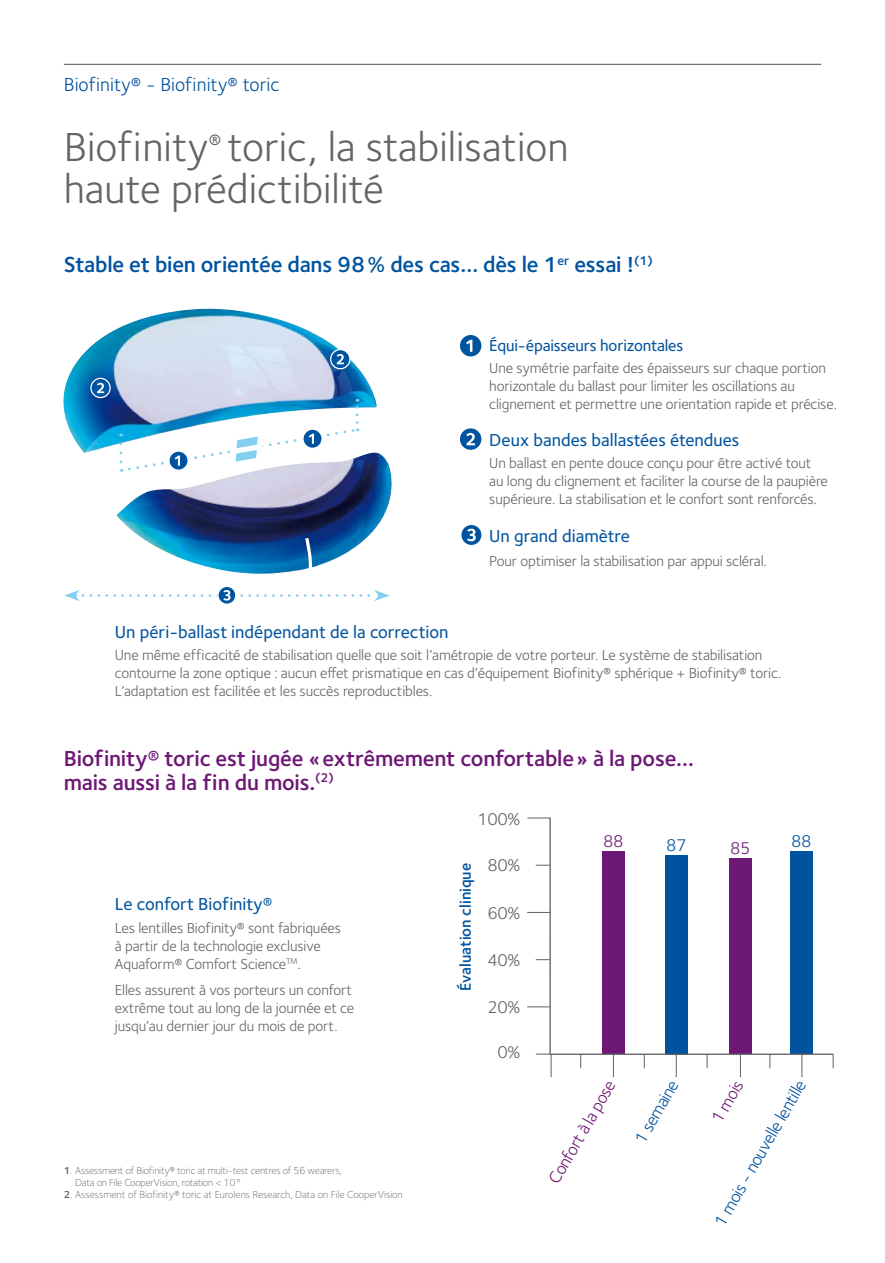
<style>
.page{position:relative;width:885px;height:1263px;background:#fff}
.page>*{position:absolute;margin:0;border:0;box-sizing:border-box;transform-origin:0 0}
.t1{font:42px/42px "Foundry Sterling";color:#646467}
.t2{font:600 22.5px/24px "Foundry Sterling";letter-spacing:-.01em;color:#6d1874}
.t3{font:600 22.5px "Foundry Sterling";letter-spacing:-.01em;color:#00539f}
.t4{font:19.5px "Foundry Sterling";color:#00539f}
.t5{font:500 18px "Foundry Sterling";color:#00539f}
.t6{font:17.55px "Foundry Sterling";color:#00539f}
.t7{font:17.55px "Foundry Sterling";color:#6d1874}
.t8{font:17.55px "Foundry Sterling";letter-spacing:-.025em;color:#636063}
.t9{font:500 16.5px "Foundry Sterling";letter-spacing:-.01em;color:#00539f}
.t10{font:600 15.75px "Foundry Sterling";color:#00539f}
.t11{font:15px/18px "Foundry Sterling";letter-spacing:-.01em;color:#646467}
.t12{font:300 10.5px/12px "Foundry Sterling";letter-spacing:-.02em;color:#646467}
.t13{font:300 10.5px "Foundry Sterling";color:#646467}
.s1{font-weight:600}
</style>
<div class="page">
<div style="left:601px;top:851px;width:23px;height:203px;background:#6d1874"></div>
<div style="left:665px;top:855px;width:23px;height:199px;background:#00539f"></div>
<div style="left:728px;top:858px;width:23px;height:196px;background:#6d1874"></div>
<div style="left:790px;top:851px;width:23px;height:203px;background:#00539f"></div>
<hr style="left:549px;top:818px;width:1px;height:236px;background:#636063">
<hr style="left:550px;top:1053px;width:283px;height:2px;background:#636063">
<svg style="left:832px;top:1055px;width:1px;height:13px"></svg>
<svg style="left:769px;top:1055px;width:1px;height:13px"></svg>
<svg style="left:706px;top:1055px;width:1px;height:13px"></svg>
<svg style="left:644px;top:1055px;width:1px;height:13px"></svg>
<svg style="left:580px;top:1055px;width:1px;height:13px"></svg>
<svg style="left:535px;top:959px;width:15px;height:1px"></svg>
<svg style="left:535px;top:865px;width:15px;height:1px"></svg>
<svg style="left:801px;top:1055px;width:1px;height:22px"></svg>
<svg style="left:740px;top:1055px;width:1px;height:22px"></svg>
<svg style="left:675px;top:1055px;width:1px;height:22px"></svg>
<svg style="left:613px;top:1055px;width:1px;height:22px"></svg>
<svg style="left:536px;top:1054px;width:15px;height:23px"></svg>
<svg style="left:527px;top:1006px;width:23px;height:1px"></svg>
<svg style="left:527px;top:912px;width:22px;height:1px"></svg>
<svg style="left:527px;top:818px;width:23px;height:1px"></svg>
<hr style="left:64px;top:64px;width:757px;height:1px;background:#646467">
<svg style="left:460px;top:524px;width:22px;height:22px"></svg>
<div style="left:460px;top:523px;width:23px;height:23px;border:2px solid #fff;border-radius:50%"></div>
<svg style="left:467px;top:529px;width:9px;height:12px"></svg>
<svg style="left:459px;top:334px;width:23px;height:23px"></svg>
<div style="left:458px;top:333px;width:25px;height:25px;border:2px solid #fff;border-radius:50%"></div>
<svg style="left:466px;top:340px;width:6px;height:12px"></svg>
<svg style="left:459px;top:428px;width:23px;height:23px"></svg>
<div style="left:458px;top:427px;width:25px;height:24px;border:2px solid #fff;border-radius:50%"></div>
<svg style="left:466px;top:433px;width:9px;height:12px"></svg>
<img style="left:63px;top:309px;width:314px;height:144px">
<img style="left:116px;top:453px;width:276px;height:121px">
<svg style="left:218px;top:586px;width:18px;height:18px"></svg>
<div style="left:217px;top:586px;width:19px;height:19px;border:1px solid #fff;border-radius:50%"></div>
<svg style="left:64px;top:590px;width:325px;height:11px"></svg>
<svg style="left:119px;top:399px;width:239px;height:73px"></svg>
<svg style="left:91px;top:378px;width:19px;height:19px"></svg>
<div style="left:90px;top:378px;width:21px;height:20px;border:1px solid #fff;border-radius:50%"></div>
<svg style="left:97px;top:383px;width:7px;height:10px"></svg>
<svg style="left:331px;top:350px;width:19px;height:19px"></svg>
<div style="left:330px;top:349px;width:20px;height:20px;border:1px solid #fff;border-radius:50%"></div>
<svg style="left:336px;top:354px;width:8px;height:10px"></svg>
<svg style="left:303px;top:535px;width:12px;height:39px"></svg>
<h3 class="t4" style="left:64px;top:73px;width:217px">Biofinity® - Biofinity® toric</h3>
<h1 class="t1" style="left:64px;top:127px;width:506px">Biofinity<sup>®</sup> toric, la stabilisation haute prédictibilité</h1>
<h2 class="t3" style="left:64px;top:251px;width:590px">Stable et bien orientée dans 98% des cas… dès le 1<sup>er</sup> essai !<sup>(1)</sup></h2>
<p class="t9" style="left:489px;top:336px;width:195px">Équi-épaisseurs horizontales</p>
<p class="t11" style="left:489px;top:359px;width:349px">Une symétrie parfaite des épaisseurs sur chaque portion horizontale du ballast pour limiter les oscillations au clignement et permettre une orientation rapide et précise.</p>
<p class="t5" style="left:489px;top:429px;width:251px">Deux bandes ballastées étendues</p>
<p class="t11" style="left:489px;top:454px;width:340px">Un ballast en pente douce conçu pour être activé tout au long du clignement et faciliter la course de la paupière supérieure. La stabilisation et le confort sont renforcés.</p>
<p class="t5" style="left:489px;top:526px;width:142px">Un grand diamètre</p>
<p class="t11" style="left:489px;top:552px;width:279px">Pour optimiser la stabilisation par appui scléral.</p>
<p class="t5" style="left:115px;top:621px;width:335px">Un péri-ballast indépendant de la correction</p>
<p class="t11" style="left:115px;top:646px;width:668px">Une même efficacité de stabilisation quelle que soit l’amétropie de votre porteur. Le système de stabilisation contourne la zone optique : aucun effet prismatique en cas d’équipement Biofinity® sphérique + Biofinity® toric.<br>L’adaptation est facilitée et les succès reproductibles.</p>
<h2 class="t2" style="left:64px;top:747px;width:631px">Biofinity® toric est jugée «extrêmement confortable» à la pose… mais aussi à la fin du mois.<sup>(2)</sup></h2>
<p class="t5" style="left:115px;top:893px;width:159px">Le confort Biofinity®</p>
<p class="t11" style="left:115px;top:919px;width:228px">Les lentilles Biofinity® sont fabriquées à partir de la technologie exclusive<br>Aquaform® Comfort Science<sup>TM</sup>.</p>
<p class="t11" style="left:115px;top:981px;width:241px">Elles assurent à vos porteurs un confort extrême tout au long de la journée et ce jusqu’au dernier jour du mois de port.</p>
<p class="t12" style="left:75px;top:1164px;width:268px;text-indent:-11px"><span class="s1">1</span>. Assessment of Biofinity® toric at multi-test centres of 56 wearers,<br>Data on File CooperVision, rotation &lt; 10°</p>
<p class="t13" style="left:64px;top:1188px;width:340px"><span class="s1">2</span>. Assessment of Biofinity® toric at Eurolens Research, Data on File CooperVision</p>
<p class="t8" style="left:477px;top:809px;width:44px">100%</p>
<p class="t10" style="left:456px;top:991px;width:130px;rotate:-90deg">Évaluation clinique</p>
<p class="t8" style="left:487px;top:855px;width:34px">80%</p>
<p class="t8" style="left:487px;top:902px;width:34px">60%</p>
<p class="t8" style="left:487px;top:950px;width:34px">40%</p>
<p class="t8" style="left:487px;top:997px;width:34px">20%</p>
<p class="t8" style="left:497px;top:1041px;width:24px">0%</p>
<p class="t7" style="left:603px;top:831px;width:22px">88</p>
<p class="t6" style="left:666px;top:835px;width:22px">87</p>
<p class="t6" style="left:790px;top:831px;width:22px">88</p>
<p class="t7" style="left:730px;top:838px;width:22px">85</p>
<p class="t7" style="left:544px;top:1177px;width:118px;rotate:-60deg">Confort à la pose</p>
<p class="t6" style="left:630px;top:1137px;width:72px;rotate:-60deg">1 semaine</p>
<p class="t6" style="left:709px;top:1220px;width:167px;rotate:-60deg">1 mois - nouvelle lentille</p>
<p class="t7" style="left:707px;top:1116px;width:48px;rotate:-60deg">1 mois</p>
</div>
